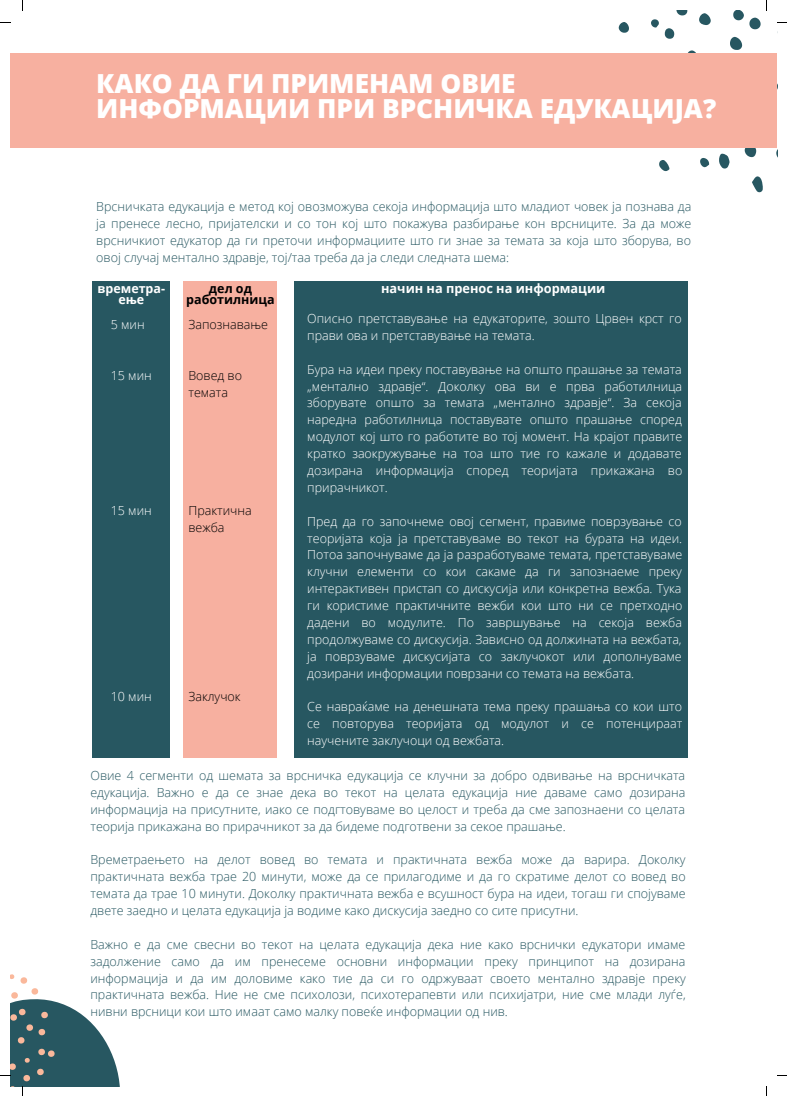
<style>
.page{position:relative;width:787px;height:1096px;background:#fff}
.page>*{position:absolute;margin:0;border:0;box-sizing:border-box;transform-origin:0 0}
.t1{font:800 26.25px/25.4px "Open Sans";color:#fff}
.t2{font:700 12.75px "Open Sans";color:#fff}
.t3{font:300 12.5px/16.9px "Open Sans";color:#275761;text-align:justify}
.t4{font:300 12.5px/16.9px "Open Sans";color:#fff;text-align:justify}
.t5{font:300 12.5px/16.9px "Open Sans";color:#000}
.t6{font:700 12.5px/11.2px "Open Sans";color:#000;text-align:center}
.t7{font:700 12.5px/11.2px "Open Sans";color:#fff;text-align:center}
</style>
<div class="page">
<svg style="left:719px;top:153px;width:10px;height:15px"></svg>
<svg style="left:730px;top:37px;width:12px;height:13px"></svg>
<svg style="left:752px;top:176px;width:11px;height:16px"></svg>
<svg style="left:745px;top:147px;width:11px;height:10px"></svg>
<svg style="left:699px;top:13px;width:12px;height:12px"></svg>
<svg style="left:676px;top:10px;width:11px;height:5px"></svg>
<svg style="left:688px;top:50px;width:8px;height:3px"></svg>
<svg style="left:659px;top:160px;width:10px;height:11px"></svg>
<svg style="left:619px;top:22px;width:10px;height:11px"></svg>
<svg style="left:665px;top:28px;width:9px;height:11px"></svg>
<svg style="left:700px;top:158px;width:9px;height:9px"></svg>
<svg style="left:651px;top:19px;width:8px;height:9px"></svg>
<div style="left:10px;top:53px;width:767px;height:94px;background:#f7b0a0"></div>
<div style="left:92px;top:281px;width:78px;height:477px;background:#275761"></div>
<div style="left:183px;top:281px;width:94px;height:477px;background:#f7b0a0"></div>
<div style="left:294px;top:281px;width:394px;height:477px;background:#275761"></div>
<svg style="left:733px;top:0;width:34px;height:29px"></svg>
<svg style="left:0;top:974px;width:120px;height:121px"></svg>
<h1 class="t1" style="left:96px;top:70px;width:621px">КАКО ДА ГИ ПРИМЕНАМ ОВИЕ<br>ИНФОРМАЦИИ ПРИ ВРСНИЧКА ЕДУКАЦИЈА?</h1>
<p class="t3" style="left:96px;top:198px;width:596px">Врсничката едукација е метод кој овозможува секоја информација што младиот човек ја познава да ја пренесе лесно, пријателски и со тон кој што покажува разбирање кон врсниците. За да може врсничкиот едукатор да ги преточи информациите што ги знае за темата за која што зборува, во овој случај ментално здравје, тој/таа треба да ја следи следната шема:</p>
<p class="t7" style="left:98px;top:282px;width:69px">времетра&shy;ење</p>
<p class="t6" style="left:186px;top:282px;width:90px">дел од работилница</p>
<p class="t2" style="left:381px;top:280px;width:226px">начин на пренос на информации</p>
<p class="t4" style="left:111px;top:316px;width:35px">5 мин</p>
<p class="t4" style="left:307px;top:309px;width:376px">Описно претставување на едукаторите, зошто Црвен крст го прави ова и претставување на темата.</p>
<p class="t4" style="left:307px;top:360px;width:377px">Бура на идеи преку поставување на општо прашање за темата „ментално здравје“. Доколку ова ви е прва работилница зборувате општо за темата „ментално здравје“. За секоја наредна работилница поставувате општо прашање според модулот кој што го работите во тој момент. На крајот правите кратко заокружување на тоа што тие го кажале и додавате дозирана информација според теоријата прикажана во прирачникот.</p>
<p class="t4" style="left:307px;top:512px;width:377px">Пред да го започнеме овој сегмент, правиме поврзување со теоријата која ја претставуваме во текот на бурата на идеи.<br>Потоа започнуваме да ја разработуваме темата, претставуваме клучни елементи со кои сакаме да ги запознаеме преку интерактивен пристап со дискусија или конкретна вежба. Тука ги користиме практичните вежби кои што ни се претходно дадени во модулите. По завршување на секоја вежба продолжуваме со дискусија. Зависно од должината на вежбата, ја поврзуваме дискусијата со заклучокот или дополнуваме дозирани информации поврзани со темата на вежбата.</p>
<p class="t4" style="left:307px;top:698px;width:376px">Се навраќаме на денешната тема преку прашања со кои што се повторува теоријата од модулот и се потенцираат научените заклучоци од вежбата.</p>
<p class="t3" style="left:90px;top:766px;width:596px">Овие 4 сегменти од шемата за врсничка едукација се клучни за добро одвивање на врсничката едукација. Важно е да се знае дека во текот на целата едукација ние даваме само дозирана информација на присутните, иако се подгтовуваме во целост и треба да сме запознаени со целата теорија прикажана во прирачникот за да бидеме подготвени за секое прашање.</p>
<p class="t3" style="left:90px;top:851px;width:597px">Времетраењето на делот вовед во темата и практичната вежба може да варира. Доколку практичната вежба трае 20 минути, може да се прилагодиме и да го скратиме делот со вовед во темата да трае 10 минути. Доколку практичната вежба е всушност бура на идеи, тогаш ги спојуваме двете заедно и целата едукација ја водиме како дискусија заедно со сите присутни.</p>
<p class="t3" style="left:90px;top:935px;width:597px">Важно е да сме свесни во текот на целата едукација дека ние како врснички едукатори имаме задолжение само да им пренесеме основни информации преку принципот на дозирана информација и да им доловиме како тие да си го одржуваат своето ментално здравје преку практичната вежба. Ние не сме психолози, психотерапевти или психијатри, ние сме млади луѓе, нивни врсници кои што имаат само малку повеќе информации од нив.</p>
<p class="t5" style="left:188px;top:316px;width:81px">Запознавање</p>
<p class="t4" style="left:111px;top:367px;width:43px">15 мин</p>
<p class="t5" style="left:188px;top:367px;width:55px">Вовед во темата</p>
<p class="t4" style="left:111px;top:502px;width:43px">15 мин</p>
<p class="t5" style="left:188px;top:502px;width:65px">Практична вежба</p>
<p class="t4" style="left:111px;top:687px;width:43px">10 мин</p>
<p class="t5" style="left:188px;top:687px;width:54px">Заклучок</p>
</div>
